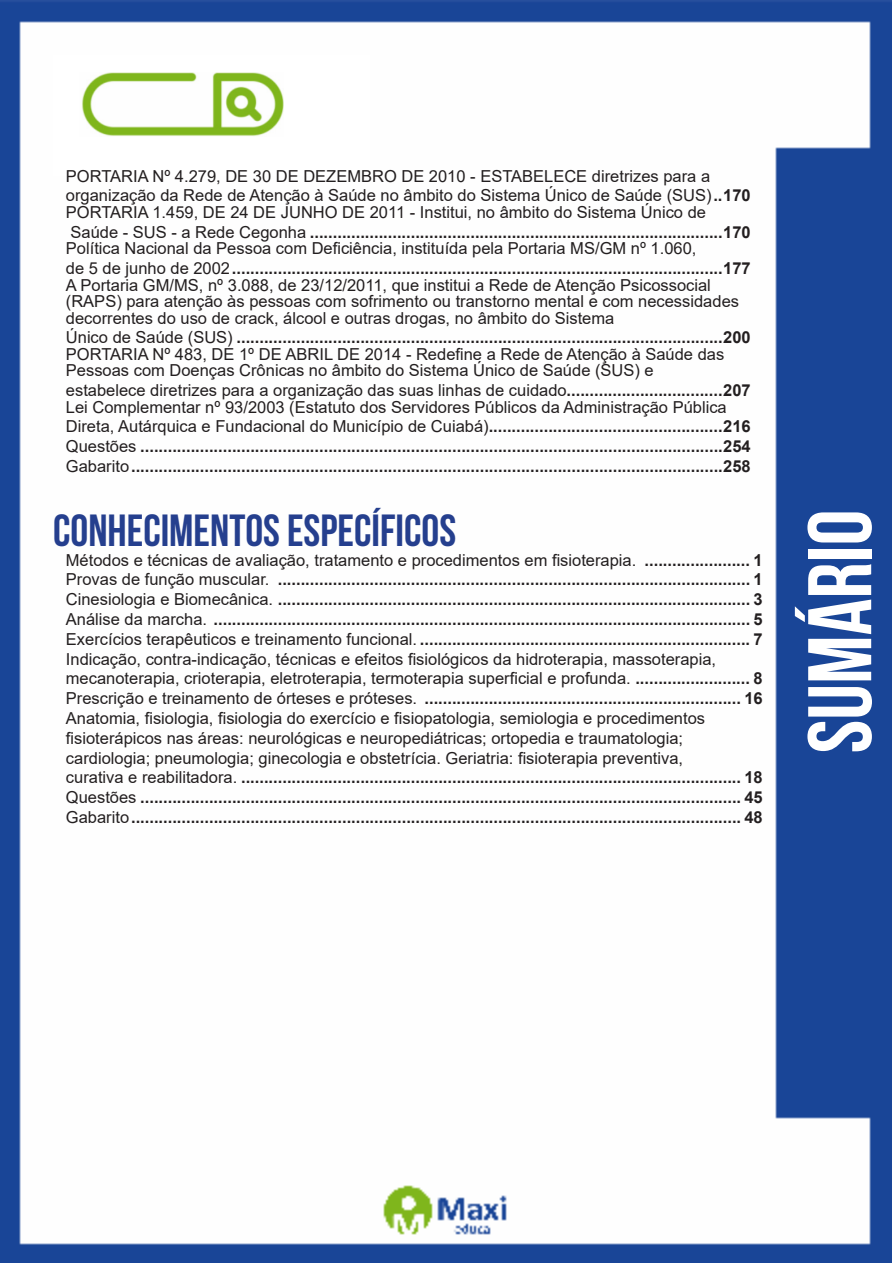
<style>
.page{position:relative;width:893px;height:1263px;background:#fff}
.page>*{position:absolute;margin:0;border:0;box-sizing:border-box;transform-origin:0 0}
.t1{font:700 90px "Bebas Neue";color:#fff}
.t2{font:700 45px "Bebas Neue";color:#253f8e}
.tabulação_sumario{font:700 16.5px "Arial";color:#231f20}
.CAIXINHAS{font:16.5px "Arial";color:#231f20}
.CAIXINHAS-2{font:700 16.5px "Arial";color:#231f20}
.tabulação_sumario-2{font:16.5px "Arial";color:#231f20}
.s1{font-weight:700}
.s2{font-weight:400}
</style>
<div class="page">
<img style="left:0;top:0;width:892px;height:1263px">
<div style="left:53px;top:55px;width:317px;height:121px;background:#fff"></div>
<img style="left:82px;top:72px;width:201px;height:64px">
<p class="CAIXINHAS" style="left:66px;top:164px;width:646px">PORTARIA Nº 4.279, DE 30 DE DEZEMBRO DE 2010 - ESTABELECE diretrizes para a</p>
<p class="CAIXINHAS" style="left:66px;top:184px;width:686px">organização da Rede de Atenção à Saúde no âmbito do Sistema Único de Saúde (SUS)<span class="s1">..170</span></p>
<p class="CAIXINHAS" style="left:66px;top:201px;width:642px">PORTARIA 1.459, DE 24 DE JUNHO DE 2011 - Institui, no âmbito do Sistema Único de</p>
<p class="CAIXINHAS-2" style="left:70px;top:220px;width:682px"><span class="s2">Saúde - SUS - a Rede Cegonha</span> ..........................................................................................170</p>
<p class="CAIXINHAS" style="left:66px;top:237px;width:632px">Política Nacional da Pessoa com Deficiência, instituída pela Portaria MS/GM nº 1.060,</p>
<p class="CAIXINHAS-2" style="left:66px;top:257px;width:686px"><span class="s2">de 5 de junho de 2002</span>...........................................................................................................177</p>
<p class="CAIXINHAS" style="left:66px;top:273px;width:647px">A Portaria GM/MS, nº 3.088, de 23/12/2011, que institui a Rede de Atenção Psicossocial</p>
<p class="CAIXINHAS" style="left:66px;top:290px;width:675px">(RAPS) para atenção às pessoas com sofrimento ou transtorno mental e com necessidades</p>
<p class="CAIXINHAS" style="left:66px;top:306px;width:550px">decorrentes do uso de crack, álcool e outras drogas, no âmbito do Sistema</p>
<p class="CAIXINHAS-2" style="left:66px;top:326px;width:686px"><span class="s2">Único de Saúde (SUS)</span> ..........................................................................................................200</p>
<p class="CAIXINHAS" style="left:66px;top:343px;width:660px">PORTARIA Nº 483, DE 1º DE ABRIL DE 2014 - Redefine a Rede de Atenção à Saúde das</p>
<p class="CAIXINHAS" style="left:66px;top:359px;width:589px">Pessoas com Doenças Crônicas no âmbito do Sistema Único de Saúde (SUS) e</p>
<p class="CAIXINHAS" style="left:66px;top:379px;width:686px">estabelece diretrizes para a organização das suas linhas de cuidado<span class="s1">..................................207</span></p>
<p class="CAIXINHAS" style="left:66px;top:395px;width:662px">Lei Complementar nº 93/2003 (Estatuto dos Servidores Públicos da Administração Pública</p>
<p class="CAIXINHAS-2" style="left:66px;top:415px;width:686px"><span class="s2">Direta, Autárquica e Fundacional do Município de Cuiabá)</span>...................................................216</p>
<p class="CAIXINHAS-2" style="left:66px;top:435px;width:686px"><span class="s2">Questões</span> ...............................................................................................................................254</p>
<p class="CAIXINHAS-2" style="left:66px;top:455px;width:686px"><span class="s2">Gabarito</span>.................................................................................................................................258</p>
<p class="t2" style="left:53px;top:506px;width:404px">CONHECIMENTOS ESPECÍFICOS</p>
<p class="tabulação_sumario-2" style="left:66px;top:548px;width:698px">Métodos e técnicas de avaliação, tratamento e procedimentos em fisioterapia. <span class="s1">....................... 1</span></p>
<p class="tabulação_sumario" style="left:66px;top:568px;width:698px"><span class="s2">Provas de função muscular.</span> ....................................................................................................... 1</p>
<p class="tabulação_sumario" style="left:66px;top:588px;width:698px"><span class="s2">Cinesiologia e Biomecânica.</span> ....................................................................................................... 3</p>
<p class="tabulação_sumario" style="left:66px;top:608px;width:698px"><span class="s2">Análise da marcha.</span> ..................................................................................................................... 5</p>
<p class="tabulação_sumario" style="left:66px;top:627px;width:698px"><span class="s2">Exercícios terapêuticos e treinamento funcional.</span> ........................................................................ 7</p>
<p class="tabulação_sumario-2" style="left:66px;top:647px;width:652px">Indicação, contra-indicação, técnicas e efeitos fisiológicos da hidroterapia, massoterapia,</p>
<p class="tabulação_sumario-2" style="left:66px;top:667px;width:698px">mecanoterapia, crioterapia, eletroterapia, termoterapia superficial e profunda. <span class="s1">......................... 8</span></p>
<p class="tabulação_sumario" style="left:66px;top:687px;width:698px"><span class="s2">Prescrição e treinamento de órteses e próteses.</span> ..................................................................... 16</p>
<p class="tabulação_sumario-2" style="left:66px;top:707px;width:641px">Anatomia, fisiologia, fisiologia do exercício e fisiopatologia, semiologia e procedimentos</p>
<p class="tabulação_sumario-2" style="left:66px;top:727px;width:619px">fisioterápicos nas áreas: neurológicas e neuropediátricas; ortopedia e traumatologia;</p>
<p class="tabulação_sumario-2" style="left:66px;top:746px;width:619px">cardiologia; pneumologia; ginecologia e obstetrícia. Geriatria: fisioterapia preventiva,</p>
<p class="tabulação_sumario" style="left:66px;top:766px;width:698px"><span class="s2">curativa e reabilitadora.</span> ............................................................................................................. 18</p>
<p class="tabulação_sumario" style="left:66px;top:786px;width:698px"><span class="s2">Questões</span> ................................................................................................................................... 45</p>
<p class="tabulação_sumario" style="left:66px;top:806px;width:698px"><span class="s2">Gabarito</span>..................................................................................................................................... 48</p>
<h1 class="t1" style="left:791px;top:753px;width:245px;rotate:-90deg">sumário</h1>
</div>
